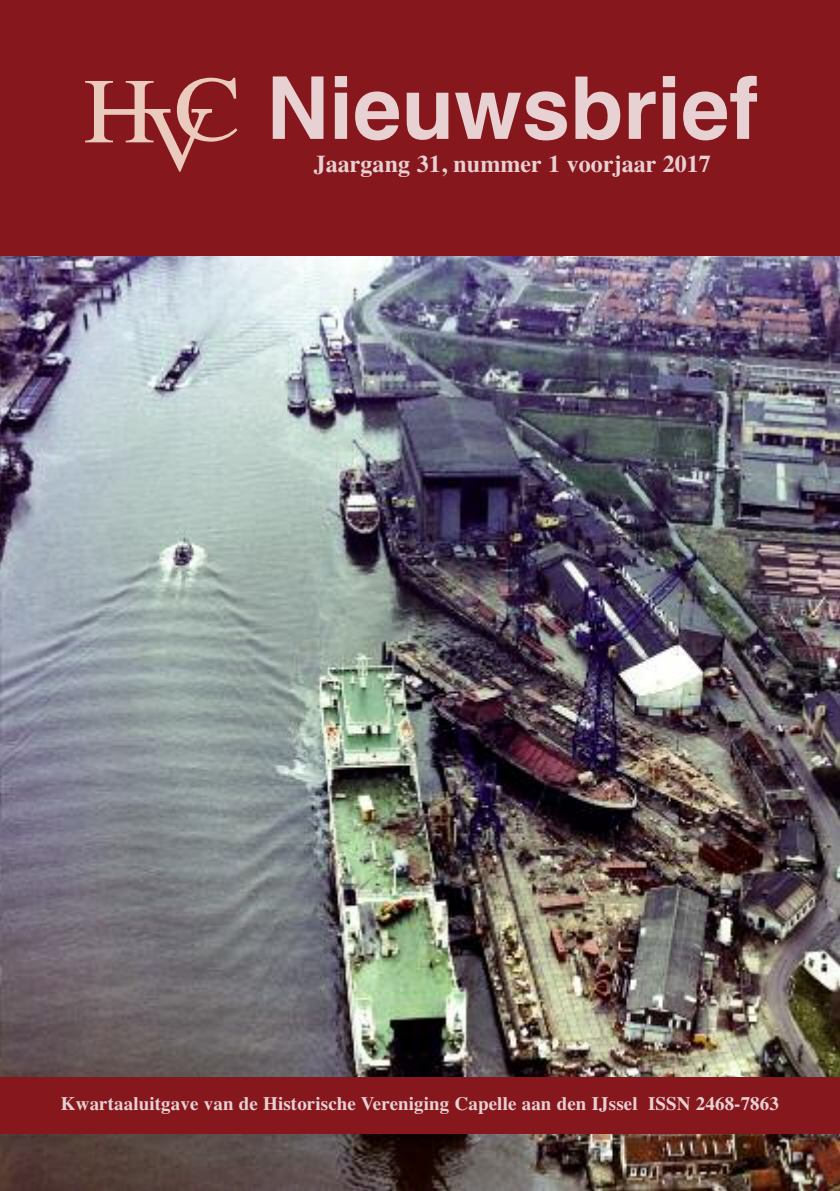
<style>
.page{position:relative;width:840px;height:1191px;background:#fff}
.page>*{position:absolute;margin:0;border:0;box-sizing:border-box;transform-origin:0 0}
.t1{font:700 86.8px "Helvetica";color:#e7d1d2}
.t2{font:700 24px "Times";color:#e7d1d2}
.t3{font:700 19px "Times";letter-spacing:.005em;color:#e7d1d2}
</style>
<div class="page">
<img style="left:0;top:255px;width:839px;height:936px">
<div style="left:0;top:0;width:839px;height:255px;background:#85171d"></div>
<div style="left:0;top:1077px;width:839px;height:57px;background:#85171d"></div>
<svg style="left:85px;top:78px;width:152px;height:94px"></svg>
<h1 class="t1" style="left:266px;top:58px;width:493px">Nieuwsbrief</h1>
<p class="t2" style="left:313px;top:150px;width:398px">Jaargang 31, nummer 1 voorjaar 2017</p>
<p class="t3" style="left:61px;top:1092px;width:719px">Kwartaaluitgave van de Historische Vereniging Capelle aan den IJssel ISSN 2468-7863</p>
</div>
